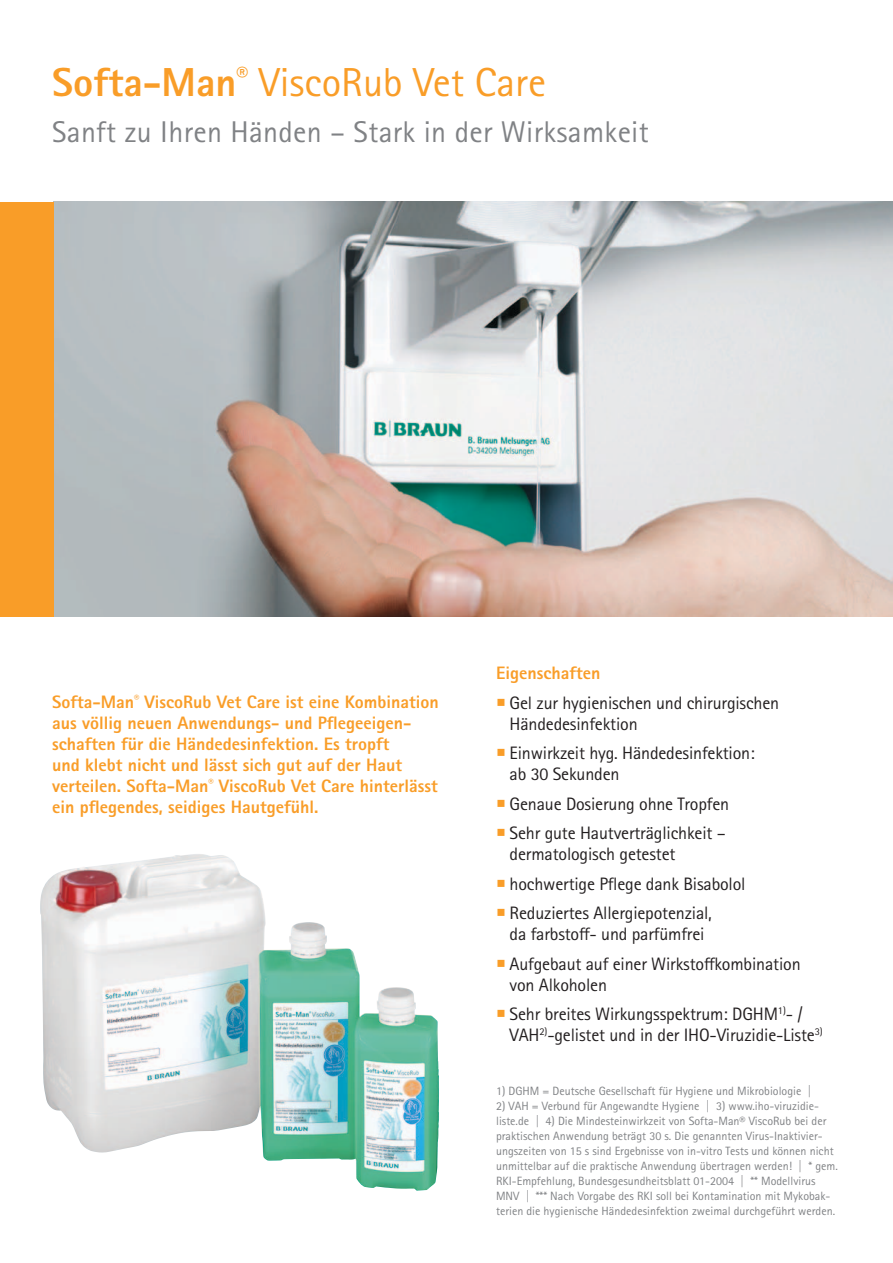
<style>
.page{position:relative;width:893px;height:1263px;background:#fff}
.page>*{position:absolute;margin:0;border:0;box-sizing:border-box;transform-origin:0 0}
.t1{font:40.5px "Rotis Sans Serif Pro";color:#f99d28}
.t2{font:30px "Rotis Sans Serif Pro";letter-spacing:.01em;color:#808285}
.t3{font:18px/21px "Rotis Sans Serif Pro";letter-spacing:-.01em;color:#231f20}
.t4{font:800 18px/21px "Rotis Sans Serif Pro";color:#f99d28}
.t5{font:12px/15px "Rotis Sans Serif Pro";color:#808285}
.s1{font-weight:800}
.s2{color:#f99d28}
</style>
<div class="page">
<img style="left:54px;top:202px;width:839px;height:415px">
<div style="left:0;top:202px;width:54px;height:415px;background:#f99d28"></div>
<img style="left:40px;top:854px;width:395px;height:337px">
<h1 class="t1" style="left:52px;top:59px;width:495px"><span class="s1">Softa-Man</span><sup>®</sup> ViscoRub Vet Care</h1>
<h2 class="t2" style="left:52px;top:115px;width:598px">Sanft zu Ihren Händen – Stark in der Wirksamkeit</h2>
<p class="t4" style="left:52px;top:691px;width:388px">Softa-Man<sup>®</sup> ViscoRub Vet Care ist eine Kombination aus völlig neuen Anwendungs- und Pflegeeigen&shy;schaften für die Händedesinfektion. Es tropft<br>und klebt nicht und lässt sich gut auf der Haut verteilen. Softa-Man<sup>®</sup> ViscoRub Vet Care hinterlässt ein pflegendes, seidiges Hautgefühl.</p>
<h3 class="t4" style="left:496px;top:663px;width:106px">Eigenschaften</h3>
<h3 class="t3" style="left:510px;top:692px;width:271px;text-indent:-14px"><span class="s2">○</span> Gel zur hygienischen und chirurgischen<br>Händedesinfektion</h3>
<h3 class="t3" style="left:510px;top:743px;width:247px;text-indent:-14px"><span class="s2">○</span> Einwirkzeit hyg. Händedesinfektion: ab 30 Sekunden</h3>
<h3 class="t3" style="left:496px;top:793px;width:235px"><span class="s2">○</span> Genaue Dosierung ohne Tropfen</h3>
<h3 class="t3" style="left:510px;top:823px;width:218px;text-indent:-14px"><span class="s2">○</span> Sehr gute Hautverträglichkeit – dermatologisch getestet</h3>
<h3 class="t3" style="left:496px;top:873px;width:251px"><span class="s2">○</span> hochwertige Pflege dank Bisabolol</h3>
<h3 class="t3" style="left:496px;top:903px;width:217px;text-align:center"><span class="s2">○</span> Reduziertes Allergiepotenzial, da farbstoff- und parfümfrei</h3>
<h3 class="t3" style="left:510px;top:953px;width:293px;text-indent:-14px"><span class="s2">○</span> Aufgebaut auf einer Wirkstoffkombination von Alkoholen</h3>
<h3 class="t3" style="left:510px;top:1004px;width:315px;text-indent:-14px"><span class="s2">○</span> Sehr breites Wirkungsspektrum: DGHM<sup>1)</sup>- /<br>VAH<sup>2)</sup>-gelistet und in der IHO-Viruzidie-Liste<sup>3)</sup></h3>
<p class="t5" style="left:496px;top:1083px;width:317px">1) DGHM = Deutsche Gesellschaft für Hygiene und Mikrobiologie |</p>
<p class="t5" style="left:496px;top:1098px;width:343px">2) VAH = Verbund für Angewandte Hygiene | 3) www.iho-viruzidie&shy;liste.de | 4) Die Mindesteinwirkzeit von Softa-Man® ViscoRub bei der praktischen Anwendung beträgt 30 s. Die genannten Virus-Inaktivier&shy;ungszeiten von 15 s sind Ergebnisse von in-vitro Tests und können nicht unmittelbar auf die praktische Anwendung übertragen werden! | * gem.<br>RKI-Empfehlung, Bundesgesundheitsblatt 01-2004 | ** Modellvirus MNV | *** Nach Vorgabe des RKI soll bei Kontamination mit Mykobak&shy;terien die hygienische Händedesinfektion zweimal durchgeführt werden.</p>
</div>
